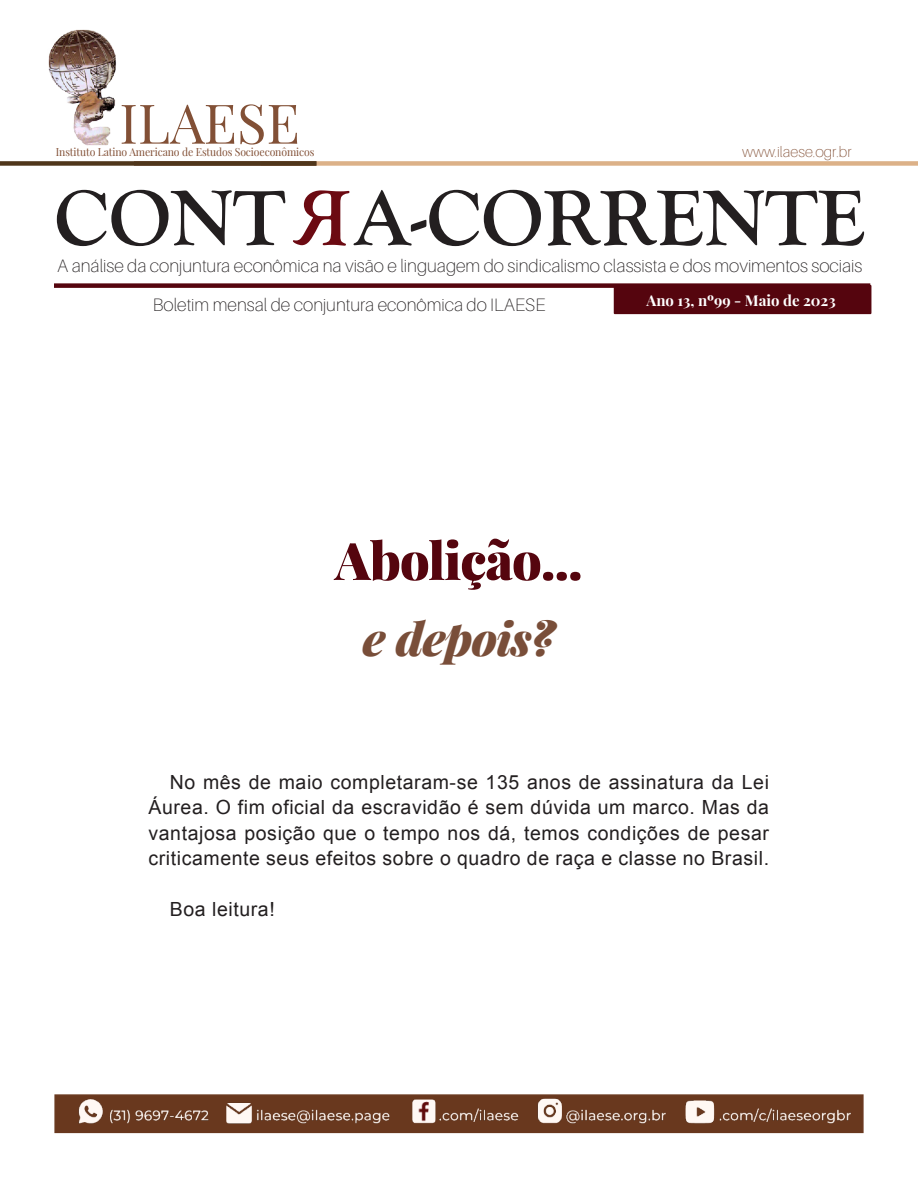
<style>
.page{position:relative;width:918px;height:1188px;background:#fff}
.page>*{position:absolute;margin:0;border:0;box-sizing:border-box;transform-origin:0 0}
.t1{font:700 81.15px "Goudy Old Style T";color:#231f20}
.t2{font:54.75px "Playfair Display";color:#825036}
.t3{font:900 51.9px "Playfair Display";letter-spacing:-.02em;color:#55050e}
.t4{font:italic 900 46.2px "Playfair Display";letter-spacing:-.02em;color:#794e39}
.t5{font:19.5px/25.5px "Arial";letter-spacing:.03em;color:#231f20;text-align:justify}
.t6{font:100 18px "Aileron";color:#231f20}
.t7{font:700 15px "Playfair Display";color:#fff}
.t8{font:100 15px "Aileron";color:#825036}
.t9{font:10.95px "Playfair Display";letter-spacing:-.01em;color:#825036;scale:.95 1}
</style>
<div class="page">
<img style="left:54px;top:1094px;width:810px;height:40px">
<div style="left:54px;top:283px;width:816px;height:5px;background:#55050e"></div>
<div style="left:614px;top:285px;width:257px;height:29px;background:#55050e"></div>
<div style="left:261px;top:161px;width:657px;height:5px;background:#dcb188"></div>
<div style="left:0;top:161px;width:316px;height:5px;background:#4f361b"></div>
<img style="left:48px;top:29px;width:68px;height:117px">
<p class="t2" style="left:119px;top:89px;width:182px">ILAESE</p>
<p class="t9" style="left:56px;top:145px;width:274px">Instituto Latino Americano de Estudos Socioeconômicos</p>
<p class="t8" style="left:742px;top:143px;width:111px">www.ilaese.ogr.br</p>
<p class="t1" style="left:54px;top:173px;width:233px">CONT</p>
<p class="t1" style="left:355px;top:173px;width:512px">A-CORRENTE</p>
<p class="t6" style="left:57px;top:256px;width:807px">A análise da conjuntura econômica na visão e linguagem do sindicalismo classista e dos movimentos sociais</p>
<p class="t6" style="left:153px;top:295px;width:394px">Boletim mensal de conjuntura econômica do ILAESE</p>
<p class="t7" style="left:646px;top:291px;width:191px">Ano 13, nº99 - Maio de 2023</p>
<p class="t3" style="left:335px;top:527px;width:249px">Abolição...</p>
<p class="t4" style="left:363px;top:606px;width:193px">e depois?</p>
<p class="t5" style="left:148px;top:770px;width:622px;text-indent:21px">No mês de maio completaram-se 135 anos de assinatura da Lei Áurea. O fim oficial da escravidão é sem dúvida um marco. Mas da vantajosa posição que o tempo nos dá, temos condições de pesar criticamente seus efeitos sobre o quadro de raça e classe no Brasil.</p>
<p class="t5" style="left:170px;top:897px;width:107px">Boa leitura!</p>
</div>
